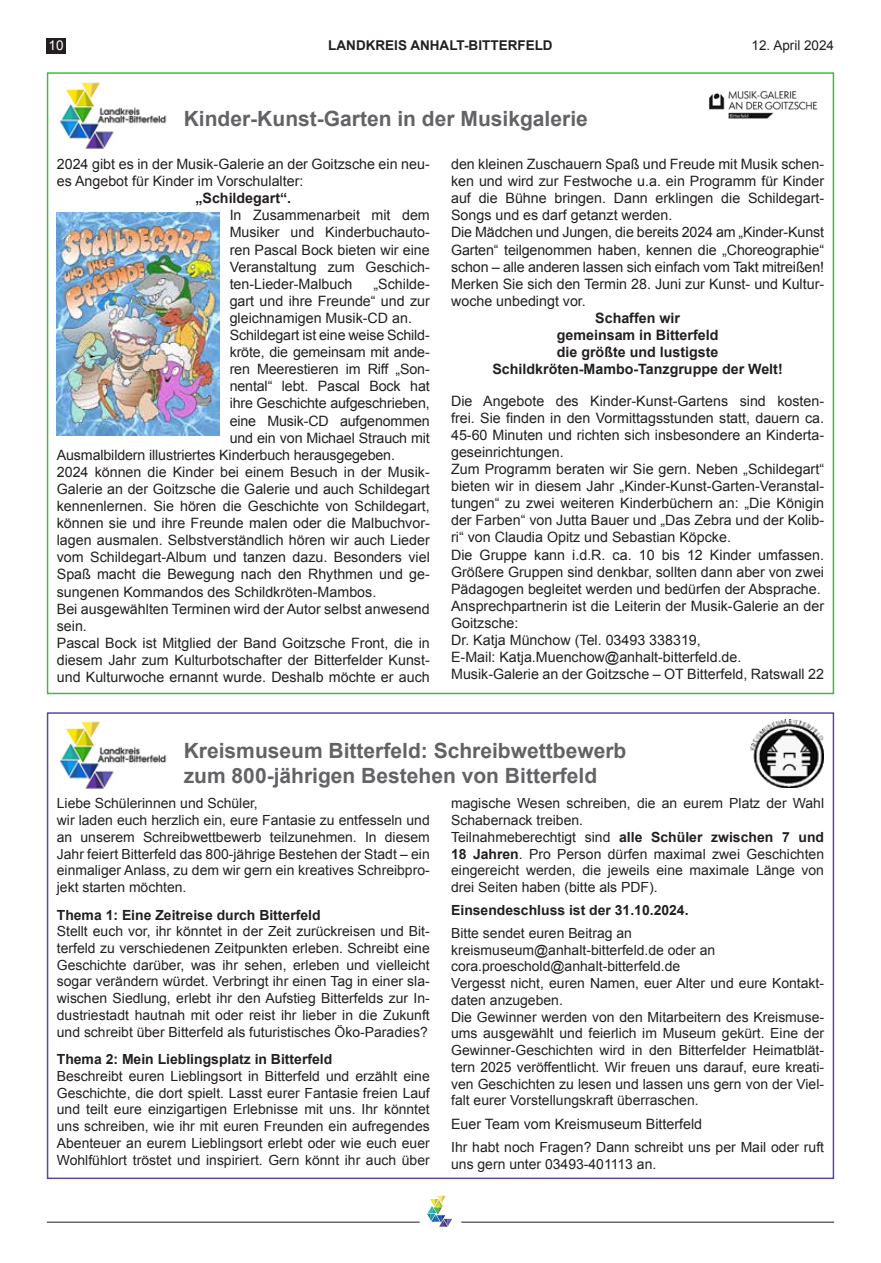
<style>
.page{position:relative;width:881px;height:1263px;background:#fff}
.page>*{position:absolute;margin:0;border:0;box-sizing:border-box;transform-origin:0 0}
.t1{font:700 21px/25.2px "Arial";color:#636366}
.t2{font:14.25px/17.1px "Arial";color:#231f20}
.t3{font:700 14.25px/17.1px "Arial";color:#231f20;text-align:center}
.t4{font:13.95px/16.8px "Arial";color:#231f20}
.t5{font:700 13.95px "Arial";color:#231f20}
.t6{font:700 13.5px "Arial";color:#231f20}
.t7{font:13.5px "Arial";color:#231f20}
.t8{font:13.5px "Arial";color:#fff}
.s1{font-weight:700}
</style>
<div class="page">
<div style="left:47px;top:38px;width:19px;height:16px;background:#231f20"></div>
<hr style="left:47px;top:1222px;width:372px;height:1px;background:#231f20">
<hr style="left:461px;top:1222px;width:372px;height:1px;background:#231f20">
<svg style="left:427px;top:1196px;width:25px;height:31px"></svg>
<img style="left:57px;top:213px;width:162px;height:222px">
<img style="left:60px;top:82px;width:107px;height:67px">
<img style="left:709px;top:91px;width:109px;height:28px">
<div style="left:47px;top:712px;width:786px;height:467px;border:2px solid #60469c"></div>
<img style="left:750px;top:720px;width:73px;height:68px">
<img style="left:59px;top:721px;width:108px;height:68px">
<p class="t8" style="left:49px;top:37px;width:17px">10</p>
<p class="t6" style="left:328px;top:38px;width:226px">LANDKREIS ANHALT-BITTERFELD</p>
<p class="t7" style="left:751px;top:37px;width:84px">12. April 2024</p>
<h1 class="t1" style="left:184px;top:106px;width:405px">Kinder-Kunst-Garten in der Musikgalerie</h1>
<p class="t2" style="left:57px;top:156px;width:374px">2024 gibt es in der Musik-Galerie an der Goitzsche ein neu&shy;es Angebot für Kinder im Vorschulalter:</p>
<p class="t3" style="left:195px;top:190px;width:97px">„Schildegart“.</p>
<p class="t2" style="left:229px;top:207px;width:201px;text-align:justify">In Zusammenarbeit mit dem Musiker und Kinderbuchauto&shy;ren Pascal Bock bieten wir eine Veranstaltung zum Geschich&shy;ten-Lieder-Malbuch</p>
<p class="t2" style="left:451px;top:156px;width:374px">den kleinen Zuschauern Spaß und Freude mit Musik schen&shy;ken und wird zur Festwoche u.a. ein Programm für Kinder auf die Bühne bringen. Dann erklingen die Schildegart-Songs und es darf getanzt werden.<br>Die Mädchen und Jungen, die bereits 2024 am „Kinder-Kunst Garten“ teilgenommen haben, kennen die „Choreographie“ schon – alle anderen lassen sich einfach vom Takt mitreißen!<br>Merken Sie sich den Termin 28. Juni zur Kunst- und Kultur&shy;woche unbedingt vor.</p>
<p class="t3" style="left:492px;top:309px;width:292px">Schaffen wir<br>gemeinsam in Bitterfeld<br>die größte und lustigste<br>Schildkröten-Mambo-Tanzgruppe der Welt!</p>
<p class="t2" style="left:451px;top:392px;width:374px">Die Angebote des Kinder-Kunst-Gartens sind kosten&shy;frei. Sie finden in den Vormittagsstunden statt, dauern ca.<br>45-60 Minuten und richten sich insbesondere an Kinderta&shy;geseinrichtungen.<br>Zum Programm beraten wir Sie gern. Neben „Schildegart“ bieten wir in diesem Jahr „Kinder-Kunst-Garten-Veranstal&shy;tungen“ zu zwei weiteren Kinderbüchern an: „Die Königin der Farben“ von Jutta Bauer und „Das Zebra und der Kolib&shy;ri“ von Claudia Opitz und Sebastian Köpcke.<br>Die Gruppe kann i.d.R. ca. 10 bis 12 Kinder umfassen.<br>Größere Gruppen sind denkbar, sollten dann aber von zwei Pädagogen begleitet werden und bedürfen der Absprache.<br>Ansprechpartnerin ist die Leiterin der Musik-Galerie an der Goitzsche:<br>Dr. Katja Münchow (Tel. 03493 338319,<br>E-Mail: Katja.Muenchow@anhalt-bitterfeld.de.<br>Musik-Galerie an der Goitzsche – OT Bitterfeld, Ratswall 22</p>
<p class="t2" style="left:373px;top:275px;width:58px">„Schilde-</p>
<p class="t2" style="left:229px;top:292px;width:201px">gart und ihre Freunde“ und zur</p>
<p class="t2" style="left:229px;top:309px;width:184px">gleichnamigen Musik-CD an.</p>
<p class="t2" style="left:229px;top:327px;width:201px">Schildegart ist eine weise Schild-</p>
<p class="t2" style="left:229px;top:344px;width:201px">kröte, die gemeinsam mit ande-</p>
<p class="t2" style="left:229px;top:361px;width:201px">ren Meerestieren im Riff „Son-</p>
<p class="t2" style="left:229px;top:378px;width:201px">nental“ lebt. Pascal Bock hat</p>
<p class="t2" style="left:229px;top:395px;width:201px">ihre Geschichte aufgeschrieben,</p>
<p class="t2" style="left:229px;top:412px;width:201px">eine Musik-CD aufgenommen</p>
<p class="t2" style="left:229px;top:429px;width:201px">und ein von Michael Strauch mit</p>
<p class="t2" style="left:57px;top:446px;width:339px">Ausmalbildern illustriertes Kinderbuch herausgegeben.</p>
<p class="t2" style="left:57px;top:463px;width:374px">2024 können die Kinder bei einem Besuch in der Musik-</p>
<p class="t2" style="left:57px;top:480px;width:374px">Galerie an der Goitzsche die Galerie und auch Schildegart</p>
<p class="t2" style="left:57px;top:498px;width:374px">kennenlernen. Sie hören die Geschichte von Schildegart,</p>
<p class="t2" style="left:57px;top:515px;width:374px">können sie und ihre Freunde malen oder die Malbuchvor-</p>
<p class="t2" style="left:57px;top:532px;width:374px">lagen ausmalen. Selbstverständlich hören wir auch Lieder</p>
<p class="t2" style="left:57px;top:549px;width:374px">vom Schildegart-Album und tanzen dazu. Besonders viel</p>
<p class="t2" style="left:57px;top:566px;width:374px">Spaß macht die Bewegung nach den Rhythmen und ge-</p>
<p class="t2" style="left:57px;top:583px;width:321px">sungenen Kommandos des Schildkröten-Mambos.</p>
<p class="t2" style="left:57px;top:600px;width:374px">Bei ausgewählten Terminen wird der Autor selbst anwesend</p>
<p class="t2" style="left:57px;top:617px;width:32px">sein.</p>
<p class="t2" style="left:57px;top:634px;width:374px">Pascal Bock ist Mitglied der Band Goitzsche Front, die in</p>
<p class="t2" style="left:57px;top:651px;width:374px">diesem Jahr zum Kulturbotschafter der Bitterfelder Kunst-</p>
<p class="t2" style="left:57px;top:669px;width:374px">und Kulturwoche ernannt wurde. Deshalb möchte er auch</p>
<h1 class="t1" style="left:184px;top:738px;width:444px">Kreismuseum Bitterfeld: Schreibwettbewerb zum 800-jährigen Bestehen von Bitterfeld</h1>
<p class="t4" style="left:57px;top:795px;width:374px">Liebe Schülerinnen und Schüler,<br>wir laden euch herzlich ein, eure Fantasie zu entfesseln und an unserem Schreibwettbewerb teilzunehmen. In diesem Jahr feiert Bitterfeld das 800-jährige Bestehen der Stadt – ein einmaliger Anlass, zu dem wir gern ein kreatives Schreibpro&shy;jekt starten möchten.</p>
<p class="t5" style="left:57px;top:907px;width:265px">Thema 1: Eine Zeitreise durch Bitterfeld</p>
<p class="t4" style="left:57px;top:923px;width:374px;text-align:justify">Stellt euch vor, ihr könntet in der Zeit zurückreisen und Bit&shy;terfeld zu verschiedenen Zeitpunkten erleben. Schreibt eine Geschichte darüber, was ihr sehen, erleben und vielleicht sogar verändern würdet. Verbringt ihr einen Tag in einer sla&shy;wischen Siedlung, erlebt ihr den Aufstieg Bitterfelds zur In&shy;dustriestadt hautnah mit oder reist ihr lieber in die Zukunft und schreibt über Bitterfeld als futuristisches Öko-Paradies?</p>
<p class="t5" style="left:57px;top:1051px;width:277px">Thema 2: Mein Lieblingsplatz in Bitterfeld</p>
<p class="t4" style="left:57px;top:1068px;width:374px;text-align:justify">Beschreibt euren Lieblingsort in Bitterfeld und erzählt eine Geschichte, die dort spielt. Lasst eurer Fantasie freien Lauf und teilt eure einzigartigen Erlebnisse mit uns. Ihr könntet uns schreiben, wie ihr mit euren Freunden ein aufregendes Abenteuer an eurem Lieblingsort erlebt oder wie euch euer Wohlfühlort tröstet und inspiriert. Gern könnt ihr auch über</p>
<p class="t4" style="left:451px;top:795px;width:374px">magische Wesen schreiben, die an eurem Platz der Wahl Schabernack treiben.<br>Teilnahmeberechtigt sind <span class="s1">alle Schüler zwischen 7 und 18 Jahren</span>. Pro Person dürfen maximal zwei Geschichten eingereicht werden, die jeweils eine maximale Länge von drei Seiten haben (bitte als PDF).</p>
<p class="t5" style="left:451px;top:902px;width:239px">Einsendeschluss ist der 31.10.2024.</p>
<p class="t4" style="left:451px;top:925px;width:374px">Bitte sendet euren Beitrag an kreismuseum@anhalt-bitterfeld.de oder an cora.proeschold@anhalt-bitterfeld.de<br>Vergesst nicht, euren Namen, euer Alter und eure Kontakt&shy;daten anzugeben.<br>Die Gewinner werden von den Mitarbeitern des Kreismuse&shy;ums ausgewählt und feierlich im Museum gekürt. Eine der Gewinner-Geschichten wird in den Bitterfelder Heimatblät&shy;tern 2025 veröffentlicht. Wir freuen uns darauf, eure kreati&shy;ven Geschichten zu lesen und lassen uns gern von der Viel&shy;falt eurer Vorstellungskraft überraschen.</p>
<p class="t2" style="left:451px;top:1115px;width:252px">Euer Team vom Kreismuseum Bitterfeld</p>
<p class="t4" style="left:451px;top:1138px;width:374px">Ihr habt noch Fragen? Dann schreibt uns per Mail oder ruft uns gern unter 03493-401113 an.</p>
</div>
